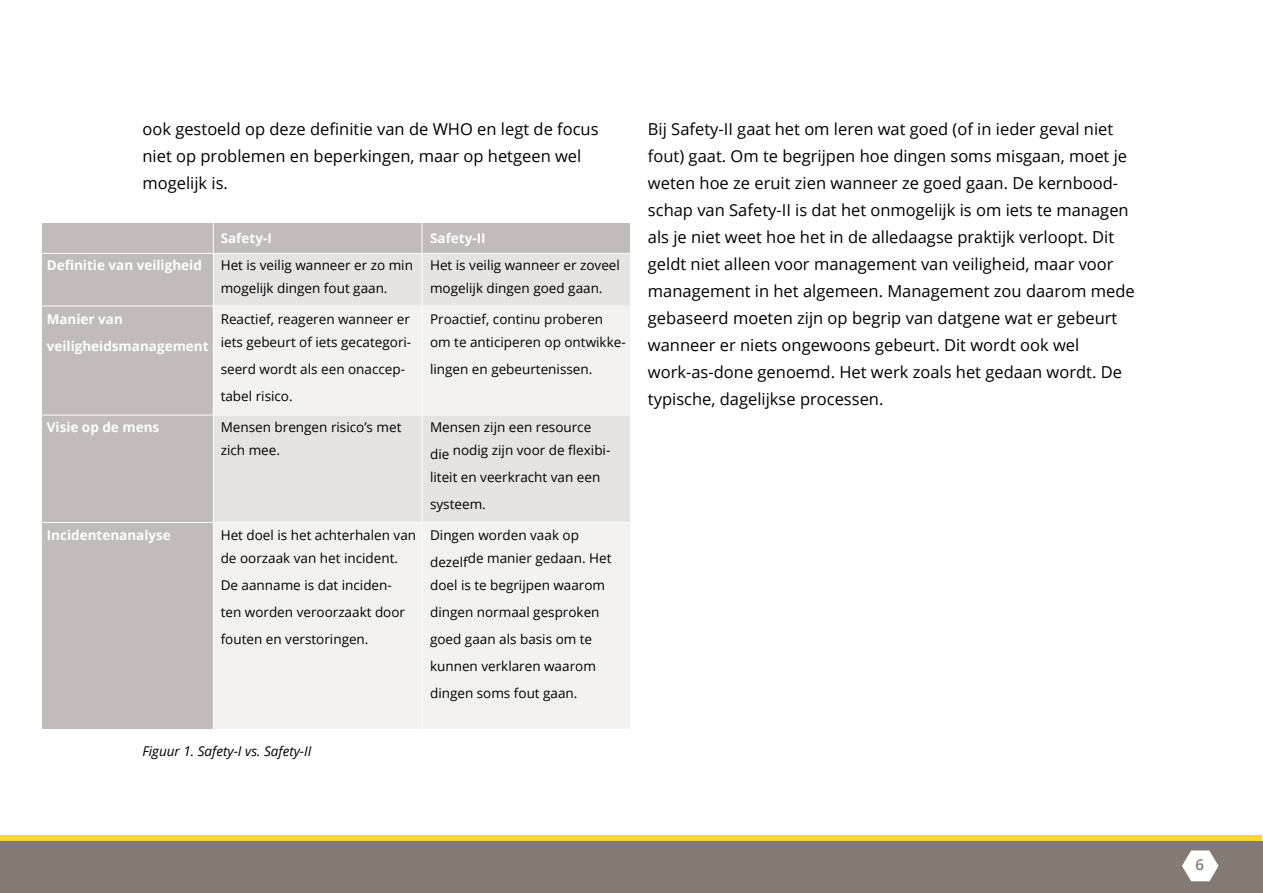
<style>
.page{position:relative;width:1263px;height:893px;background:#fff}
.page>*{position:absolute;margin:0;border:0;box-sizing:border-box;transform-origin:0 0}
.t1{font:16.5px/27px "Open Sans";color:#000}
.t2{font:600 15px "Open Sans";color:#827a73}
.t3{font:13.5px/22.5px "Open Sans";color:#000}
.t4{font:700 13.5px/27px "Open Sans";color:#fff}
.t5{font:italic 13.5px "Open Sans";color:#000}
</style>
<div class="page">
<svg style="left:1px;top:835px;width:1261px;height:7px;background:#ebca3d"></svg>
<div style="left:0;top:842px;width:1263px;height:51px;background:#827a73"></div>
<svg style="left:1182px;top:850px;width:36px;height:31px"></svg>
<div style="left:43px;top:223px;width:587px;height:506px;background:#f3f2f1"></div>
<div style="left:43px;top:223px;width:170px;height:506px;background:#c1bcb9"></div>
<div style="left:43px;top:223px;width:587px;height:31px;background:#c1bcb9"></div>
<div style="left:213px;top:254px;width:417px;height:52px;background:#e6e4e3"></div>
<div style="left:213px;top:415px;width:417px;height:108px;background:#e6e4e3"></div>
<hr style="left:43px;top:253px;width:587px;height:1px;background:#fff">
<hr style="left:43px;top:306px;width:587px;height:1px;background:#fff">
<hr style="left:43px;top:415px;width:587px;height:1px;background:#fff">
<hr style="left:43px;top:522px;width:587px;height:1px;background:#fff">
<hr style="left:213px;top:223px;width:1px;height:513px;background:#fff">
<hr style="left:422px;top:223px;width:1px;height:513px;background:#fff">
<p class="t1" style="left:142px;top:115px;width:458px">ook gestoeld op deze definitie van de WHO en legt de focus niet op problemen en beperkingen, maar op hetgeen wel mogelijk is.</p>
<p class="t4" style="left:47px;top:251px;width:157px">Definitie van veiligheid</p>
<p class="t4" style="left:47px;top:305px;width:163px">Manier van veiligheidsmanagement</p>
<p class="t4" style="left:47px;top:413px;width:114px">Visie op de mens</p>
<p class="t4" style="left:221px;top:224px;width:53px">Safety-I</p>
<p class="t3" style="left:221px;top:254px;width:194px">Het is veilig wanneer er zo min mogelijk dingen fout gaan.</p>
<p class="t3" style="left:221px;top:308px;width:192px">Reactief, reageren wanneer er iets gebeurt of iets gecategori-</p>
<p class="t3" style="left:221px;top:355px;width:186px;line-height:27px">seerd wordt als een onaccep&shy;tabel risico.</p>
<p class="t3" style="left:221px;top:416px;width:182px">Mensen brengen risico’s met zich mee.</p>
<p class="t4" style="left:47px;top:521px;width:126px">Incidentenanalyse</p>
<p class="t3" style="left:221px;top:524px;width:197px">Het doel is het achterhalen van de oorzaak van het incident.</p>
<p class="t3" style="left:221px;top:571px;width:186px;line-height:27px">De aanname is dat inciden&shy;ten worden veroorzaakt door fouten en verstoringen.</p>
<p class="t4" style="left:430px;top:224px;width:57px">Safety-II</p>
<p class="t3" style="left:430px;top:254px;width:191px">Het is veilig wanneer er zoveel mogelijk dingen goed gaan.</p>
<p class="t3" style="left:430px;top:308px;width:197px">Proactief, continu proberen om te anticiperen op ontwikke-</p>
<p class="t3" style="left:430px;top:357px;width:164px">lingen en gebeurtenissen.</p>
<p class="t3" style="left:430px;top:416px;width:182px">Mensen zijn een resource die nodig zijn voor de flexibi-</p>
<p class="t3" style="left:430px;top:463px;width:172px;line-height:27px">liteit en veerkracht van een systeem.</p>
<p class="t3" style="left:430px;top:524px;width:183px">Dingen worden vaak op dezelfde manier gedaan. Het</p>
<p class="t3" style="left:430px;top:571px;width:177px;line-height:27px">doel is te begrijpen waarom dingen normaal gesproken goed gaan als basis om te kunnen verklaren waarom dingen soms fout gaan.</p>
<p class="t5" style="left:142px;top:742px;width:171px">Figuur 1. Safety-I vs. Safety-II</p>
<p class="t1" style="left:648px;top:115px;width:488px">Bij Safety-II gaat het om leren wat goed (of in ieder geval niet fout) gaat. Om te begrijpen hoe dingen soms misgaan, moet je weten hoe ze eruit zien wanneer ze goed gaan. De kernbood&shy;schap van Safety-II is dat het onmogelijk is om iets te managen als je niet weet hoe het in de alledaagse praktijk verloopt. Dit geldt niet alleen voor management van veiligheid, maar voor management in het algemeen. Management zou daarom mede gebaseerd moeten zijn op begrip van datgene wat er gebeurt wanneer er niets ongewoons gebeurt. Dit wordt ook wel work-as-done genoemd. Het werk zoals het gedaan wordt. De typische, dagelijkse processen.</p>
<p class="t2" style="left:1195px;top:855px;width:10px">6</p>
</div>
